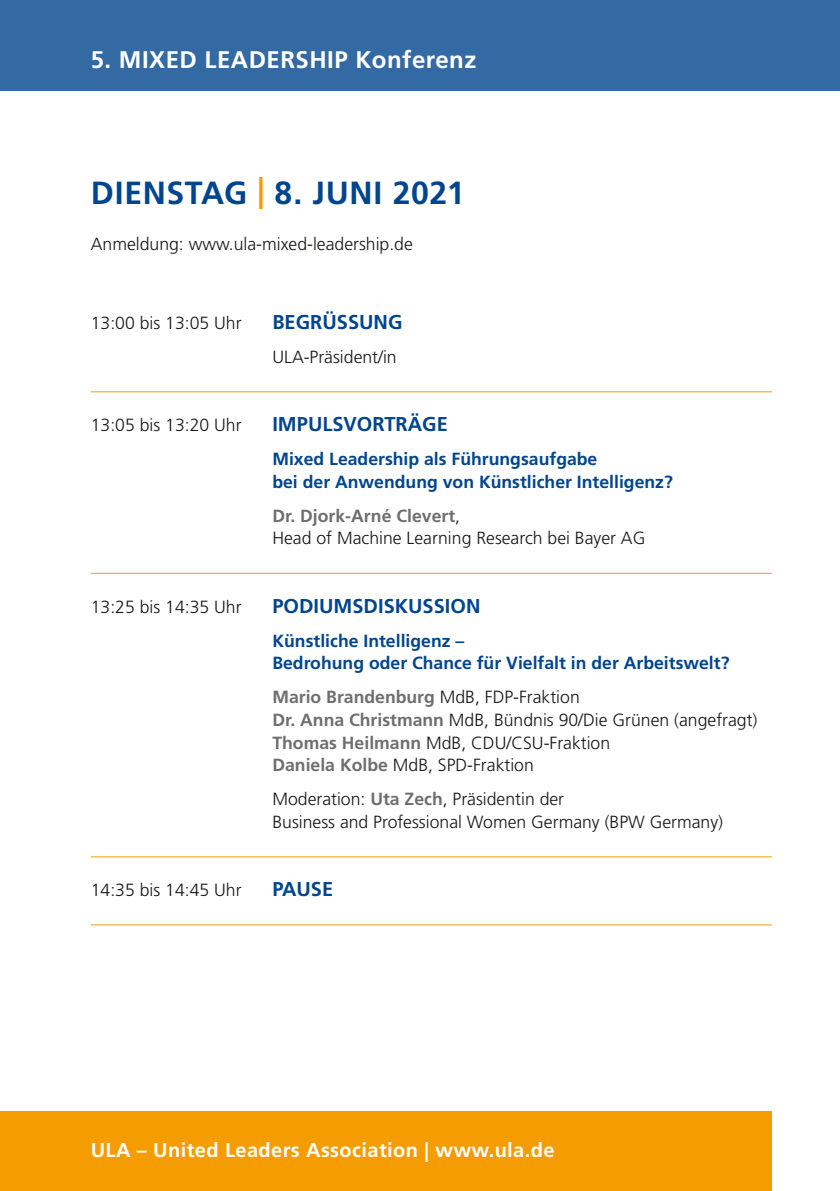
<style>
.page{position:relative;width:840px;height:1191px;background:#fff}
.page>*{position:absolute;margin:0;border:0;box-sizing:border-box;transform-origin:0 0}
.t1{font:700 32px "Frutiger";letter-spacing:.02em;color:#00458e}
.t2{font:700 24px "Frutiger";letter-spacing:.02em;color:#fff}
.t3{font:700 20px "Frutiger";color:#00458e}
.t4{font:700 20px "Frutiger";letter-spacing:.02em;color:#fff}
.t5{font:300 17.6px/22.6px "Frutiger";color:#181716}
.t6{font:700 17.6px/22.6px "Frutiger";color:#00458e}
.s1{color:#f59c00}
.s2{font-weight:700;color:#6e6e6e}
</style>
<div class="page">
<div style="left:0;top:0;width:839px;height:91px;background:#336aa4"></div>
<div style="left:0;top:1111px;width:771px;height:80px;background:#f59c00"></div>
<hr style="left:91px;top:391px;width:680px;height:1px;background:#f59c00">
<hr style="left:91px;top:573px;width:680px;height:1px;background:#f59c00">
<hr style="left:91px;top:856px;width:680px;height:1px;background:#f59c00">
<hr style="left:91px;top:924px;width:680px;height:1px;background:#f59c00">
<h2 class="t2" style="left:91px;top:46px;width:387px">5. MIXED LEADERSHIP Konferenz</h2>
<h1 class="t1" style="left:91px;top:174px;width:375px">DIENSTAG <span class="s1">|</span> 8. JUNI 2021</h1>
<p class="t5" style="left:91px;top:232px;width:323px">Anmeldung: www.ula-mixed-leadership.de</p>
<p class="t5" style="left:91px;top:312px;width:152px">13:00 bis 13:05 Uhr</p>
<p class="t3" style="left:272px;top:310px;width:131px">BEGRÜSSUNG</p>
<p class="t5" style="left:272px;top:346px;width:126px">ULA-Präsident/in</p>
<p class="t5" style="left:91px;top:414px;width:152px">13:05 bis 13:20 Uhr</p>
<p class="t3" style="left:272px;top:412px;width:177px">IMPULSVORTRÄGE</p>
<p class="t6" style="left:272px;top:448px;width:401px">Mixed Leadership als Führungsaufgabe<br>bei der Anwendung von Künstlicher Intelligenz?</p>
<p class="t5" style="left:272px;top:504px;width:374px"><span class="s2">Dr. Djork-Arné Clevert</span>,<br>Head of Machine Learning Research bei Bayer AG</p>
<p class="t5" style="left:91px;top:595px;width:152px">13:25 bis 14:35 Uhr</p>
<p class="t3" style="left:272px;top:594px;width:209px">PODIUMSDISKUSSION</p>
<p class="t6" style="left:272px;top:629px;width:458px">Künstliche Intelligenz –<br>Bedrohung oder Chance für Vielfalt in der Arbeitswelt?</p>
<p class="t5" style="left:272px;top:686px;width:486px"><span class="s2">Mario Brandenburg</span> MdB, FDP-Fraktion<br><span class="s2">Dr. Anna Christmann</span> MdB, Bündnis 90/Die Grünen (angefragt)<br><span class="s2">Thomas Heilmann</span> MdB, CDU/CSU-Fraktion<br><span class="s2">Daniela Kolbe</span> MdB, SPD-Fraktion</p>
<p class="t5" style="left:272px;top:788px;width:452px">Moderation: <span class="s2">Uta Zech</span>, Präsidentin der<br>Business and Professional Women Germany (BPW Germany)</p>
<p class="t5" style="left:91px;top:879px;width:152px">14:35 bis 14:45 Uhr</p>
<p class="t3" style="left:272px;top:877px;width:62px">PAUSE</p>
<p class="t4" style="left:91px;top:1138px;width:465px">ULA – United Leaders Association | www.ula.de</p>
</div>
